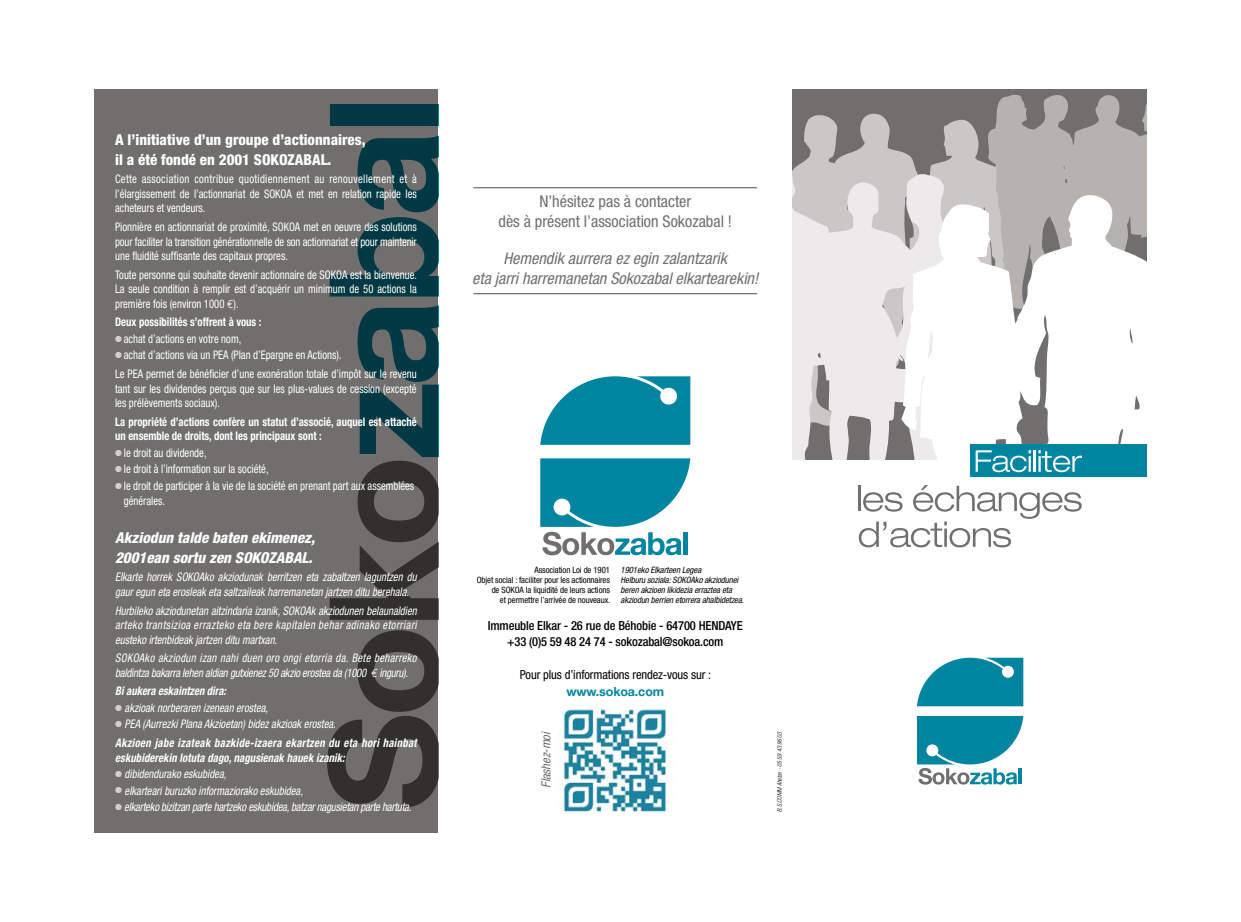
<style>
.page{position:relative;width:1241px;height:922px;background:#fff}
.page>*{position:absolute;margin:0;border:0;box-sizing:border-box;transform-origin:0 0}
.t1{font:italic condensed 16.25px/20px "Helvetica Neue";color:#706f6d;text-align:center}
.t2{font:condensed 16.25px/20px "Helvetica Neue";color:#706f6d;text-align:center}
.t3{font:800 condensed 15px/20px "Helvetica Neue";color:#fff}
.t4{font:italic 800 condensed 15px/20px "Helvetica Neue";color:#fff}
.t5{font:500 condensed 12.5px/16.2px "Helvetica Neue";letter-spacing:-.01em;color:#000;text-align:center}
.t6{font:condensed 12.5px "Helvetica Neue";letter-spacing:-.01em;color:#000}
.t7{font:700 12.5px "Helvetica Neue";letter-spacing:-.01em;color:#0085a0}
.t8{font:italic condensed 12.5px "Helvetica Neue";color:#706f6d}
.t9{font:condensed 11.88px/14.8px "Helvetica Neue";color:#fff;text-align:justify;scale:.9 1}
.t10{font:italic condensed 11.88px/14.8px "Helvetica Neue";color:#fff;scale:.9 1}
.t11{font:italic condensed 11.88px/14.8px "Helvetica Neue";letter-spacing:-.02em;color:#fff;scale:.9 1}
.t12{font:700 condensed 11.88px/14.8px "Helvetica Neue";color:#fff;scale:.9 1}
.t13{font:italic 700 condensed 11.88px/18.2px "Helvetica Neue";letter-spacing:.03em;color:#fff;scale:.9 1}
.t14{font:italic 700 condensed 11.88px "Helvetica Neue";letter-spacing:.01em;color:#fff;scale:.9 1}
.t15{font:condensed 8.75px/10px "Helvetica Neue";letter-spacing:-.01em;color:#000;text-align:right}
.t16{font:italic condensed 8.75px/10px "Helvetica Neue";letter-spacing:-.01em;color:#000}
.t17{font:italic 300 condensed 6.25px "Helvetica Neue";color:#000}
.s1{font-family:"Euro Mono";font-stretch:normal}
.s2{color:#d2cfce}
.s3{font-weight:400}
</style>
<div class="page">
<div style="left:792px;top:71px;width:372px;height:389px;background:#706f6d"></div>
<svg style="left:804px;top:113px;width:177px;height:80px"></svg>
<svg style="left:792px;top:161px;width:170px;height:299px;background:#d8d6d5"></svg>
<svg style="left:901px;top:193px;width:245px;height:267px;background:#f1f0f0"></svg>
<svg style="left:917px;top:657px;width:106px;height:49px;background:#2998af"></svg>
<svg style="left:916px;top:715px;width:107px;height:69px"></svg>
<hr style="left:1018px;top:768px;width:3px;height:16px;background:#0085a0">
<div style="left:969px;top:444px;width:195px;height:32px;background:#0085a0"></div>
<svg style="left:975px;top:450px;width:55px;height:22px"></svg>
<hr style="left:1033px;top:450px;width:2px;height:21px;background:#fff">
<svg style="left:1038px;top:450px;width:43px;height:22px"></svg>
<hr style="left:857px;top:485px;width:3px;height:26px;background:#706f6d">
<svg style="left:858px;top:485px;width:223px;height:62px"></svg>
<svg style="left:981px;top:88px;width:165px;height:237px"></svg>
<div style="left:76px;top:71px;width:362px;height:779px;background:#706f6d"></div>
<svg style="left:540px;top:376px;width:150px;height:68px;background:#2898af"></svg>
<svg style="left:540px;top:458px;width:150px;height:97px"></svg>
<hr style="left:683px;top:532px;width:4px;height:22px;background:#0085a0">
<img style="left:559px;top:709px;width:110px;height:104px">
<hr style="left:473px;top:187px;width:284px;height:1px;background:#706f6d">
<hr style="left:473px;top:293px;width:284px;height:1px;background:#706f6d">
<svg style="left:327px;top:630px;width:111px;height:177px"></svg>
<svg style="left:329px;top:136px;width:109px;height:483px"></svg>
<div style="left:329px;top:105px;width:109px;height:21px;background:#003944"></div>
<div style="left:1146px;top:11px;width:94px;height:867px;background:#fff"></div>
<div style="left:0;top:0;width:1188px;height:88px;background:#fff"></div>
<div style="left:0;top:41px;width:94px;height:880px;background:#fff"></div>
<div style="left:61px;top:833px;width:1165px;height:88px;background:#fff"></div>
<p class="t3" style="left:115px;top:129px;width:252px">A l’initiative d’un groupe d’actionnaires, il a été fondé en 2001 SOKOZABAL.</p>
<p class="t9" style="left:115px;top:171px;width:336px">Cette association contribue quotidiennement au renouvellement et à l’élargissement de l’actionnariat de SOKOA et met en relation rapide les acheteurs et vendeurs.</p>
<p class="t9" style="left:115px;top:219px;width:336px">Pionnière en actionnariat de proximité, SOKOA met en oeuvre des solutions pour faciliter la transition générationnelle de son actionnariat et pour maintenir une fluidité suffisante des capitaux propres.</p>
<p class="t9" style="left:115px;top:267px;width:337px">Toute personne qui souhaite devenir actionnaire de SOKOA est la bienvenue.<br>La seule condition à remplir est d’acquérir un minimum de 50 actions la première fois (environ 1000 <span class="s1">E</span>).</p>
<p class="t12" style="left:115px;top:314px;width:164px">Deux possibilités s’offrent à vous :</p>
<p class="t9" style="left:115px;top:331px;width:142px"><span class="s2">●</span> achat d’actions en votre nom,</p>
<p class="t9" style="left:115px;top:346px;width:336px;line-height:18.2px"><span class="s2">●</span> achat d’actions via un PEA (Plan d’Epargne en Actions).<br>Le PEA permet de bénéficier d’une exonération totale d’impôt sur le revenu</p>
<p class="t9" style="left:115px;top:381px;width:336px">tant sur les dividendes perçus que sur les plus-values de cession (excepté les prélèvements sociaux).</p>
<p class="t12" style="left:115px;top:414px;width:336px">La propriété d’actions confère un statut d’associé, auquel est attaché un ensemble de droits, dont les principaux sont :</p>
<p class="t9" style="left:115px;top:445px;width:103px"><span class="s2">●</span> le droit au dividende,</p>
<p class="t9" style="left:115px;top:461px;width:172px"><span class="s2">●</span> le droit à l’information sur la société,</p>
<p class="t9" style="left:124px;top:478px;width:324px;text-indent:-9px"><span class="s2">●</span> le droit de participer à la vie de la société en prenant part aux assemblées générales.</p>
<p class="t4" style="left:115px;top:527px;width:201px">Akziodun talde baten ekimenez,<br>2001ean sortu zen SOKOZABAL.</p>
<p class="t10" style="left:115px;top:569px;width:336px">Elkarte horrek SOKOAko akziodunak berritzen eta zabaltzen laguntzen du gaur egun eta erosleak eta saltzaileak harremanetan jartzen ditu berehala.</p>
<p class="t10" style="left:115px;top:602px;width:336px;text-align:justify">Hurbileko akziodunetan aitzindaria izanik, SOKOAk akziodunen belaunaldien arteko trantsizioa errazteko eta bere kapitalen behar adinako etorriari eusteko irtenbideak jartzen ditu martxan.</p>
<p class="t11" style="left:115px;top:650px;width:336px">SOKOAko akziodun izan nahi duen oro ongi etorria da. Bete beharreko baldintza bakarra lehen aldian gutxienez 50 akzio erostea da (1000 <span class="s1">E</span> inguru).</p>
<p class="t14" style="left:115px;top:683px;width:125px">Bi aukera eskaintzen dira:</p>
<p class="t10" style="left:115px;top:700px;width:171px"><span class="s2">●</span> akzioak norberaren izenean erostea,</p>
<p class="t13" style="left:115px;top:714px;width:336px"><span class="s2">●</span> <span class="s3">PEA (Aurrezki Plana Akzioetan) bidez akzioak erostea.<br></span>Akzioen jabe izateak bazkide-izaera ekartzen du eta hori hainbat</p>
<p class="t14" style="left:115px;top:750px;width:257px">eskubiderekin lotuta dago, nagusienak hauek izanik:</p>
<p class="t10" style="left:115px;top:766px;width:125px"><span class="s2">●</span> dibidendurako eskubidea,</p>
<p class="t10" style="left:115px;top:782px;width:210px"><span class="s2">●</span> elkarteari buruzko informaziorako eskubidea,</p>
<p class="t11" style="left:115px;top:799px;width:330px"><span class="s2">●</span> elkarteko bizitzan parte hartzeko eskubidea, batzar nagusietan parte hartuta.</p>
<h1 class="t2" style="left:498px;top:191px;width:235px">N’hésitez pas à contacter<br>dès à présent l’association Sokozabal !</h1>
<h1 class="t1" style="left:472px;top:248px;width:287px">Hemendik aurrera ez egin zalantzarik<br>eta jarri harremanetan Sokozabal elkartearekin!</h1>
<p class="t15" style="left:477px;top:564px;width:135px">Association Loi de 1901<br>Objet social : faciliter pour les actionnaires de SOKOA la liquidité de leurs actions<br>et permettre l’arrivée de nouveaux.</p>
<p class="t16" style="left:620px;top:564px;width:125px">1901eko Elkarteen Legea<br>Helburu soziala: SOKOAko akziodunei beren akzioen likidezia erraztea eta akziodun berrien etorrera ahalbidetzea.</p>
<p class="t5" style="left:487px;top:617px;width:256px">Immeuble Elkar - 26 rue de Béhobie - 64700 HENDAYE +33 (0)5 59 48 24 74 - sokozabal@sokoa.com</p>
<p class="t6" style="left:520px;top:667px;width:193px">Pour plus d’informations rendez-vous sur :</p>
<p class="t7" style="left:566px;top:683px;width:99px">www.sokoa.com</p>
<p class="t8" style="left:538px;top:787px;width:58px;rotate:-90deg">Flashez-moi</p>
<p class="t17" style="left:776px;top:811px;width:82px;rotate:-90deg">B.S.COMM Ahetze - 05 59 43 96 03</p>
</div>
